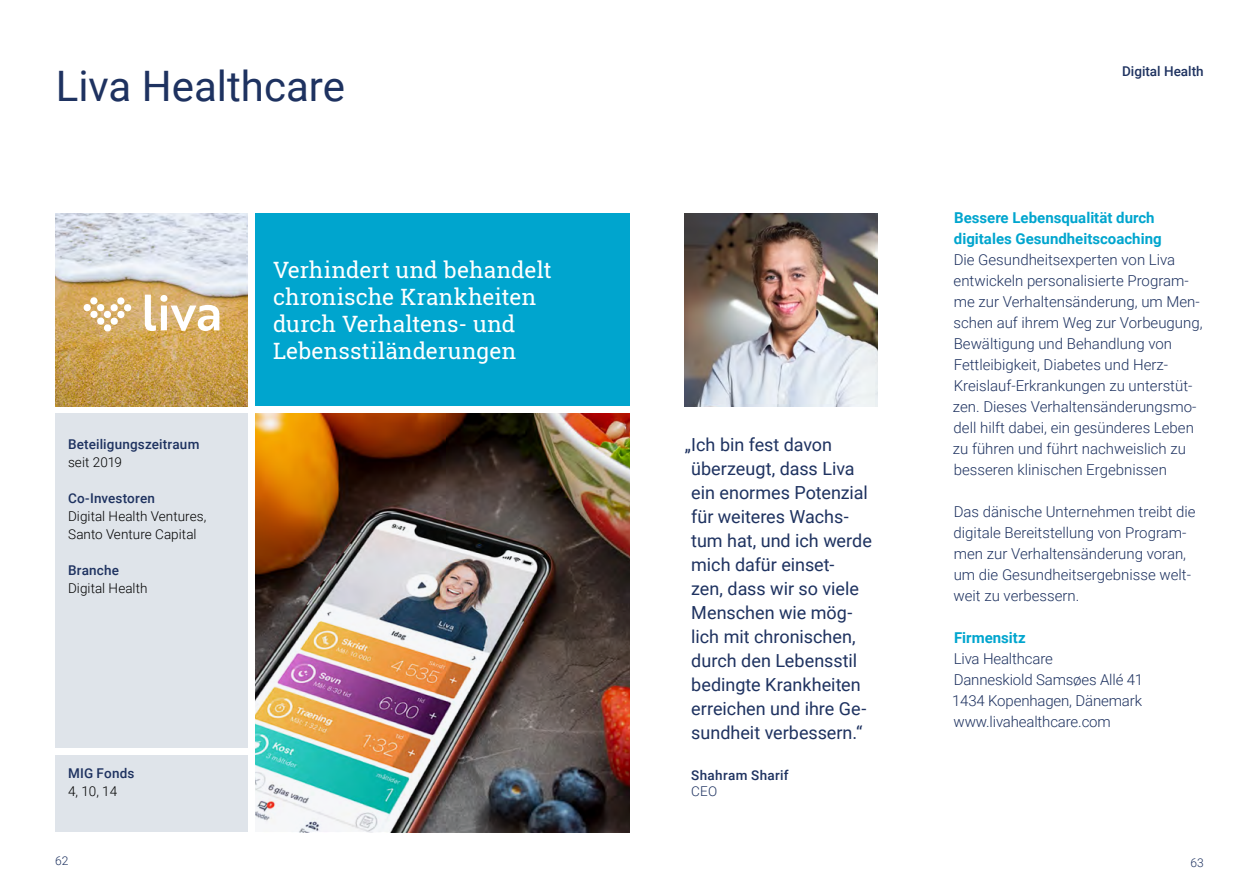
<style>
.page{position:relative;width:1259px;height:893px;background:#fff}
.page>*{position:absolute;margin:0;border:0;box-sizing:border-box;transform-origin:0 0}
.t1{font:42px "Roboto";color:#1e3260}
.t2{font:22.5px/27px "Roboto Slab";letter-spacing:.005em;color:#fff}
.t3{font:18px/24px "Roboto";color:#1e3260}
.t4{font:300 15px/21px "Roboto";color:#1e3260}
.t5{font:700 15px/21px "Roboto";color:#00a5ce}
.t6{font:500 13.5px "Roboto";letter-spacing:.015em;color:#1e3260}
.t7{font:300 13.5px/18px "Roboto";letter-spacing:.005em;color:#000}
.t8{font:300 13.5px "Roboto";color:#1e3260}
.t9{font:300 12px "Roboto";color:#1e3260}
</style>
<div class="page">
<div style="left:255px;top:214px;width:374px;height:192px;background:#00a5ce"></div>
<img style="left:55px;top:214px;width:193px;height:192px">
<div style="left:55px;top:755px;width:193px;height:77px;background:#dfe4ea"></div>
<div style="left:55px;top:414px;width:193px;height:334px;background:#dfe4ea"></div>
<img style="left:255px;top:414px;width:374px;height:418px">
<svg style="left:145px;top:295px;width:74px;height:36px"></svg>
<svg style="left:83px;top:297px;width:49px;height:35px"></svg>
<img style="left:685px;top:214px;width:192px;height:192px">
<h1 class="t1" style="left:56px;top:56px;width:291px">Liva Healthcare</h1>
<p class="t6" style="left:68px;top:435px;width:133px">Beteiligungszeitraum</p>
<p class="t7" style="left:68px;top:453px;width:55px">seit 2019</p>
<p class="t6" style="left:68px;top:489px;width:89px">Co-Investoren</p>
<p class="t7" style="left:68px;top:507px;width:140px">Digital Health Ventures,<br>Santo Venture Capital</p>
<p class="t6" style="left:68px;top:561px;width:53px">Branche</p>
<p class="t7" style="left:68px;top:579px;width:81px">Digital Health</p>
<h2 class="t2" style="left:273px;top:256px;width:280px">Verhindert und behandelt chronische Krankheiten durch Verhaltens- und<br>Lebensstiländerungen</h2>
<p class="t6" style="left:68px;top:764px;width:68px">MIG Fonds</p>
<p class="t7" style="left:68px;top:782px;width:51px">4, 10, 14</p>
<p class="t3" style="left:691px;top:432px;width:182px;text-indent:-6px">„Ich bin fest davon überzeugt, dass Liva ein enormes Potenzial für weiteres Wachs&shy;tum hat, und ich werde mich dafür einset-<br>zen, dass wir so viele<br>Menschen wie mög&shy;lich mit chronischen, durch den Lebensstil bedingte Krankheiten erreichen und ihre Ge&shy;sundheit verbessern.“</p>
<p class="t6" style="left:691px;top:765px;width:99px">Shahram Sharif</p>
<p class="t8" style="left:691px;top:782px;width:28px">CEO</p>
<p class="t6" style="left:1122px;top:62px;width:83px">Digital Health</p>
<p class="t5" style="left:954px;top:207px;width:209px">Bessere Lebensqualität durch digitales Gesundheitscoaching</p>
<p class="t4" style="left:953px;top:249px;width:251px">Die Gesundheitsexperten von Liva entwickeln personalisierte Program&shy;me zur Verhaltensänderung, um Men&shy;schen auf ihrem Weg zur Vorbeugung, Bewältigung und Behandlung von Fettleibigkeit, Diabetes und Herz-Kreislauf-Erkrankungen zu unterstüt&shy;zen. Dieses Verhaltensänderungsmo&shy;dell hilft dabei, ein gesünderes Leben zu führen und führt nachweislich zu besseren klinischen Ergebnissen</p>
<p class="t4" style="left:953px;top:501px;width:244px">Das dänische Unternehmen treibt die digitale Bereitstellung von Program&shy;men zur Verhaltensänderung voran, um die Gesundheitsergebnisse welt&shy;weit zu verbessern.</p>
<p class="t5" style="left:954px;top:627px;width:73px">Firmensitz</p>
<p class="t4" style="left:952px;top:648px;width:193px">Liva Healthcare<br>Danneskiold Samsøes Allé 41<br>1434 Kopenhagen, Dänemark www.livahealthcare.com</p>
<p class="t9" style="left:55px;top:853px;width:15px">62</p>
<p class="t9" style="left:1190px;top:854px;width:15px">63</p>
</div>
